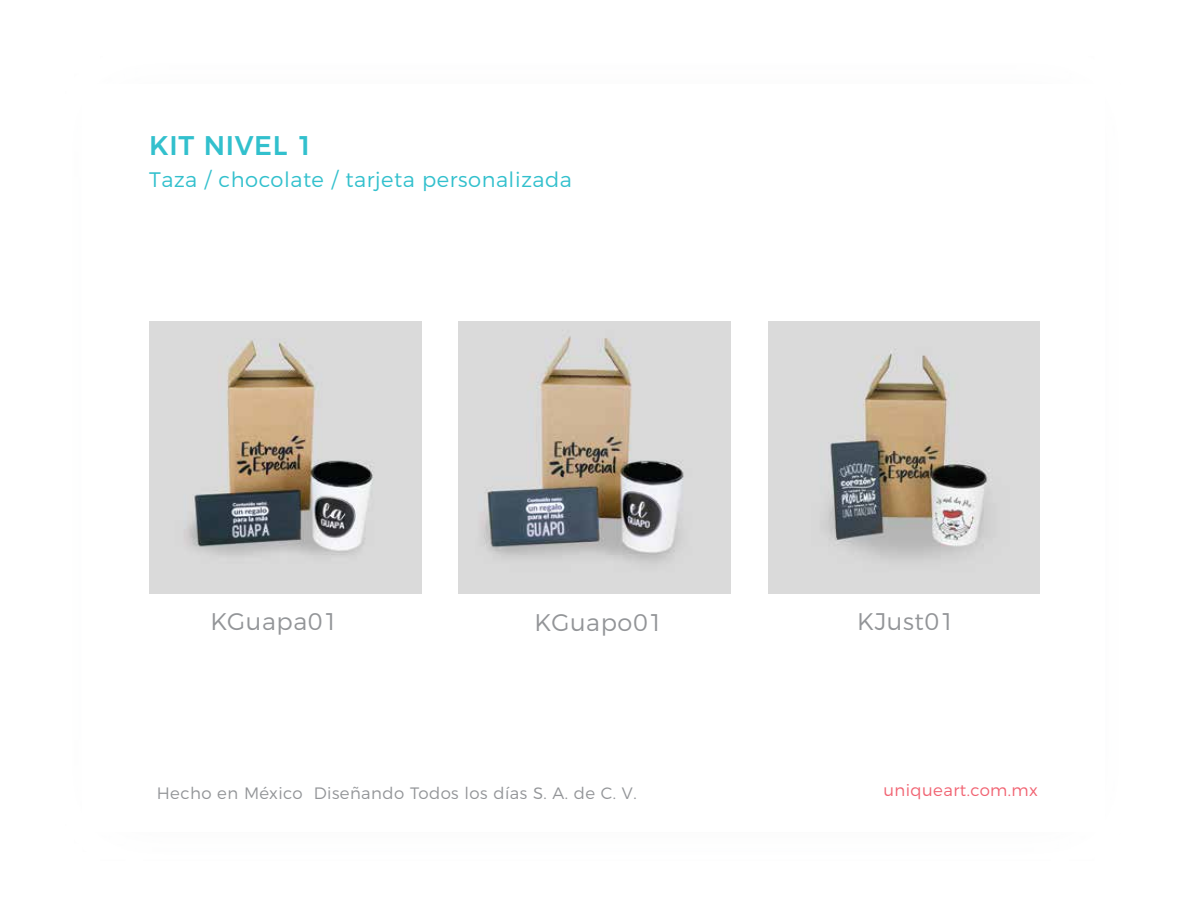
<style>
.page{position:relative;width:1188px;height:918px;background:#fff}
.page>*{position:absolute;margin:0;border:0;box-sizing:border-box;transform-origin:0 0}
.t1{font:500 27px "Montserrat";letter-spacing:.025em;color:#32c0cd}
.t2{font:300 24px "Montserrat";letter-spacing:.025em;color:#939598}
.t3{font:300 21px "Montserrat";letter-spacing:.025em;color:#32c0cd}
.t4{font:300 16.5px "Montserrat";letter-spacing:.025em;color:#939598}
.t5{font:300 16.5px "Montserrat";letter-spacing:.025em;color:#f16372}
</style>
<div class="page">
<img style="left:149px;top:322px;width:272px;height:271px">
<img style="left:768px;top:322px;width:272px;height:271px">
<img style="left:459px;top:322px;width:272px;height:271px">
<h1 class="t1" style="left:149px;top:130px;width:166px">KIT NIVEL 1</h1>
<p class="t3" style="left:149px;top:170px;width:424px">Taza / chocolate / tarjeta personalizada</p>
<h2 class="t2" style="left:210px;top:611px;width:129px">KGuapa01</h2>
<h2 class="t2" style="left:535px;top:611px;width:130px">KGuapo01</h2>
<h2 class="t2" style="left:857px;top:611px;width:99px">KJust01</h2>
<p class="t4" style="left:157px;top:785px;width:482px">Hecho en México Diseñando Todos los días S. A. de C. V.</p>
<p class="t5" style="left:883px;top:783px;width:156px">uniqueart.com.mx</p>
</div>
